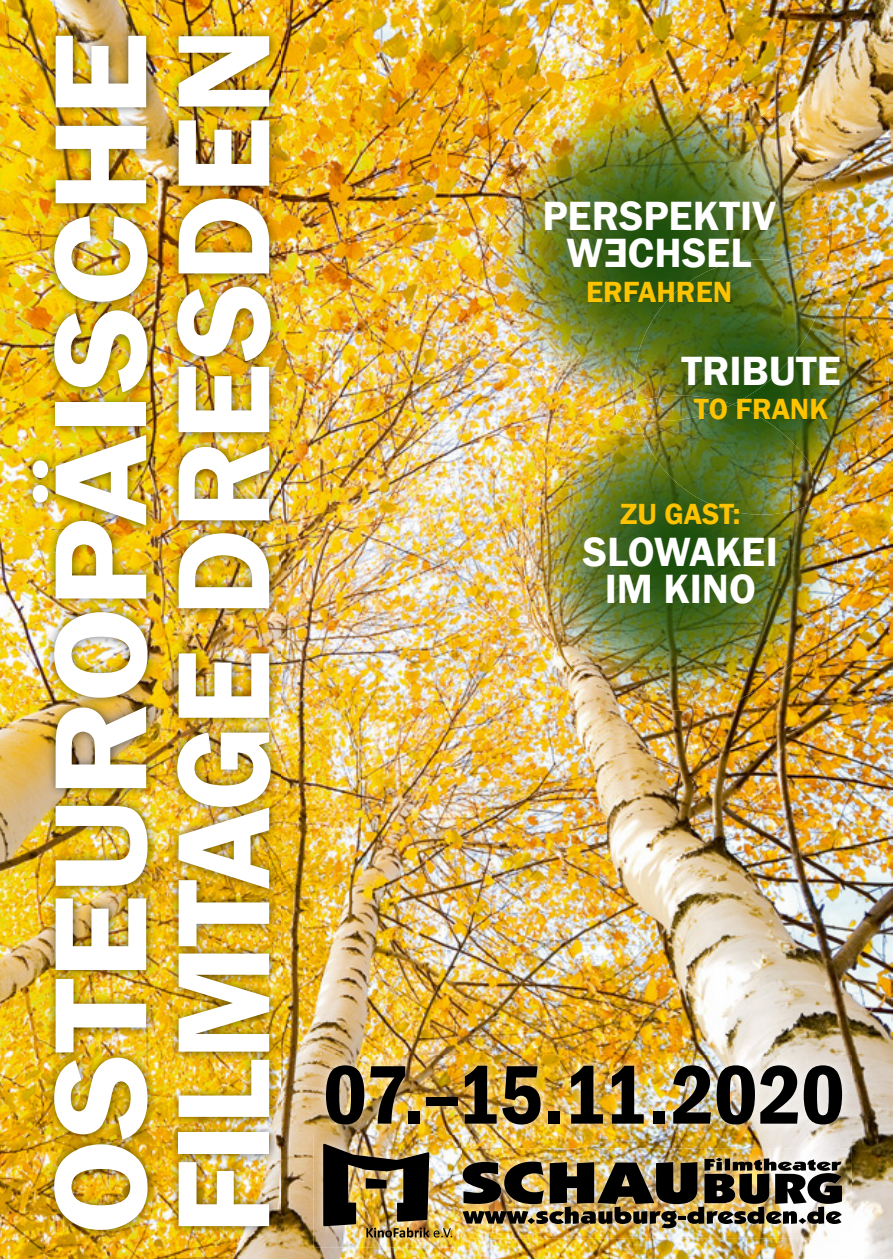
<style>
.page{position:relative;width:893px;height:1259px;background:#fff}
.page>*{position:absolute;margin:0;border:0;box-sizing:border-box;transform-origin:0 0}
.t1{font:600 135.9px/123px "Franklin Gothic";letter-spacing:-.01em;color:#fff;scale:1.11 1}
.t2{font:600 condensed 86.1px "Franklin Gothic";letter-spacing:-.01em;color:#000}
.t3{font:600 42px/37.5px "Franklin Gothic";color:#fff;text-align:center}
.t4{font:600 30px "Franklin Gothic";color:#fdc300}
</style>
<div class="page">
<img style="left:0;top:0;width:893px;height:1259px">
<img style="left:489px;top:81px;width:340px;height:332px">
<img style="left:827px;top:278px;width:62px;height:218px">
<img style="left:634px;top:259px;width:193px;height:145px">
<img style="left:523px;top:413px;width:315px;height:297px">
<img style="left:608px;top:402px;width:26px;height:18px">
<img style="left:638px;top:404px;width:189px;height:110px">
<img style="left:634px;top:395px;width:99px;height:26px">
<img style="left:22px;top:25px;width:258px;height:1214px">
<img style="left:316px;top:1055px;width:536px;height:79px">
<img style="left:461px;top:1148px;width:391px;height:90px">
<img style="left:463px;top:1157px;width:379px;height:71px">
<img style="left:314px;top:1135px;width:147px;height:112px">
<img style="left:323px;top:1143px;width:129px;height:94px">
<svg style="left:606px;top:239px;width:20px;height:28px"></svg>
<h1 class="t1" style="left:41px;top:1235px;width:1089px;rotate:-90deg">OSTEUROPÄISCHE<br>FILMTAGE DRESDEN</h1>
<p class="t3" style="left:542px;top:197px;width:235px">PERSPEKTIV<br>W CHSEL</p>
<p class="t4" style="left:586px;top:273px;width:148px">ERFAHREN</p>
<p class="t3" style="left:681px;top:352px;width:161px">TRIBUTE</p>
<p class="t4" style="left:694px;top:390px;width:136px">TO FRANK</p>
<p class="t4" style="left:620px;top:495px;width:122px">ZU GAST:</p>
<p class="t3" style="left:583px;top:533px;width:196px">SLOWAKEI<br>IM KINO</p>
<h2 class="t2" style="left:323px;top:1037px;width:523px">07.–15.11.2020</h2>
</div>
